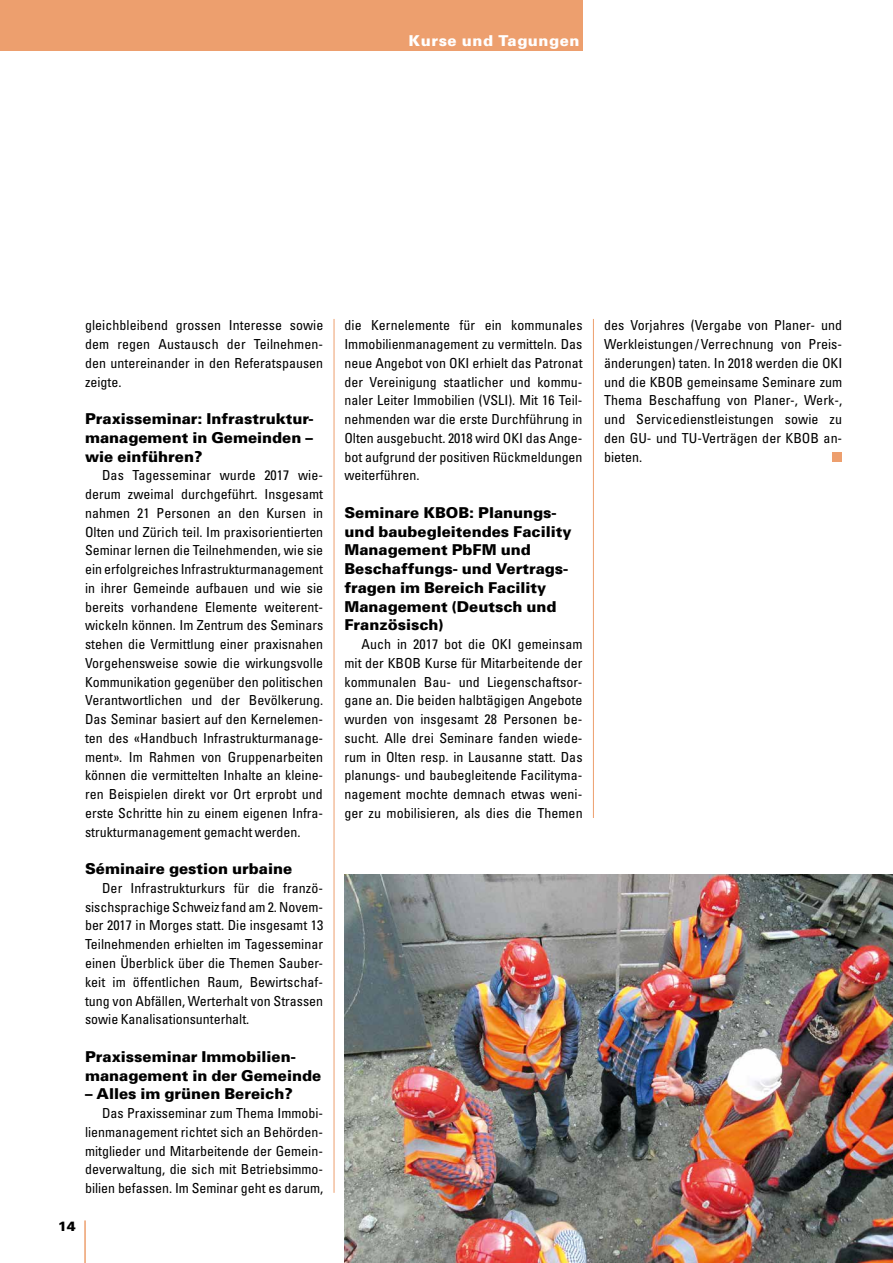
<style>
.page{position:relative;width:893px;height:1263px;background:#fff}
.page>*{position:absolute;margin:0;border:0;box-sizing:border-box;transform-origin:0 0}
.t1{font:900 15px/18.8px "Univers";color:#000}
.t2{font:900 15px "Univers";letter-spacing:.04em;color:#fff}
.t3{font:condensed 13.8px/18.8px "Univers";color:#000;text-align:justify}
.t4{font:900 13.5px "Univers";color:#000}
</style>
<div class="page">
<div style="left:0;top:0;width:583px;height:51px;background:#ed9f6e"></div>
<hr style="left:84px;top:1220px;width:2px;height:43px;background:#ed9f6e">
<hr style="left:334px;top:319px;width:1px;height:874px;background:#ed9f6e">
<hr style="left:593px;top:319px;width:1px;height:499px;background:#ed9f6e">
<div style="left:832px;top:452px;width:10px;height:10px;background:#ed9f6e"></div>
<img style="left:345px;top:874px;width:548px;height:389px">
<p class="t2" style="left:409px;top:31px;width:173px">Kurse und Tagungen</p>
<p class="t3" style="left:85px;top:316px;width:240px">gleichbleibend grossen Interesse sowie dem regen Austausch der Teilnehmen&shy;den untereinander in den Referatspausen zeigte.</p>
<p class="t1" style="left:85px;top:409px;width:230px;text-align:justify">Praxisseminar: Infrastruktur&shy;management in Gemeinden – wie einführen?</p>
<p class="t3" style="left:85px;top:466px;width:240px;text-indent:17px">Das Tagesseminar wurde 2017 wie&shy;derum zweimal durchgeführt. Insgesamt nahmen 21 Personen an den Kursen in Olten und Zürich teil. Im praxisorientierten Seminar lernen die Teilnehmenden, wie sie ein erfolgreiches Infrastrukturmanagement in ihrer Gemeinde aufbauen und wie sie bereits vorhandene Elemente weiterent&shy;wickeln können. Im Zentrum des Seminars stehen die Vermittlung einer praxisnahen Vorgehensweise sowie die wirkungsvolle Kommunikation gegenüber den politischen Verantwortlichen und der Bevölkerung.<br>Das Seminar basiert auf den Kernelemen&shy;ten des «Handbuch Infrastrukturmanage&shy;ment». Im Rahmen von Gruppenarbeiten können die vermittelten Inhalte an kleine&shy;ren Beispielen direkt vor Ort erprobt und erste Schritte hin zu einem eigenen Infra&shy;strukturmanagement gemacht werden.</p>
<p class="t1" style="left:85px;top:859px;width:209px">Séminaire gestion urbaine</p>
<p class="t3" style="left:85px;top:878px;width:240px;text-indent:17px">Der Infrastrukturkurs für die franzö&shy;sischsprachige Schweiz fand am 2. Novem&shy;ber 2017 in Morges statt. Die insgesamt 13<br>Teilnehmenden erhielten im Tagesseminar einen Überblick über die Themen Sauber&shy;keit im öffentlichen Raum, Bewirtschaf&shy;tung von Abfällen, Werterhalt von Strassen sowie Kanalisationsunterhalt.</p>
<p class="t1" style="left:85px;top:1047px;width:238px">Praxisseminar Immobilien&shy;management in der Gemeinde</p>
<p class="t1" style="left:85px;top:1084px;width:209px">– Alles im grünen Bereich?</p>
<p class="t3" style="left:85px;top:1103px;width:240px;text-indent:17px">Das Praxisseminar zum Thema Immobi&shy;lienmanagement richtet sich an Behörden&shy;mitglieder und Mitarbeitende der Gemein&shy;deverwaltung, die sich mit Betriebsimmo&shy;bilien befassen. Im Seminar geht es darum,</p>
<p class="t4" style="left:58px;top:1218px;width:20px">14</p>
<p class="t3" style="left:344px;top:316px;width:240px">die Kernelemente für ein kommunales Immobilienmanagement zu vermitteln. Das neue Angebot von OKI erhielt das Patronat der Vereinigung staatlicher und kommu&shy;naler Leiter Immobilien (VSLI). Mit 16 Teil&shy;nehmenden war die erste Durchführung in Olten ausgebucht. 2018 wird OKI das Ange&shy;bot aufgrund der positiven Rückmeldungen weiterführen.</p>
<p class="t1" style="left:344px;top:503px;width:229px">Seminare KBOB: Planungs&shy;und baubegleitendes Facility<br>Management PbFM und<br>Beschaffungs- und Vertrags&shy;fragen im Bereich Facility<br>Management (Deutsch und<br>Französisch)</p>
<p class="t3" style="left:344px;top:634px;width:240px;text-indent:17px">Auch in 2017 bot die OKI gemeinsam mit der KBOB Kurse für Mitarbeitende der kommunalen Bau- und Liegenschaftsor&shy;gane an. Die beiden halbtägigen Angebote wurden von insgesamt 28 Personen be&shy;sucht. Alle drei Seminare fanden wiede&shy;rum in Olten resp. in Lausanne statt. Das planungs- und baubegleitende Facilityma&shy;nagement mochte demnach etwas weni&shy;ger zu mobilisieren, als dies die Themen</p>
<p class="t3" style="left:604px;top:316px;width:240px">des Vorjahres (Vergabe von Planer- und Werkleistungen /Verrechnung von Preis&shy;änderungen) taten. In 2018 werden die OKI und die KBOB gemeinsame Seminare zum Thema Beschaffung von Planer-, Werk-, und Servicedienstleistungen sowie zu den GU- und TU-Verträgen der KBOB an&shy;bieten.</p>
</div>
